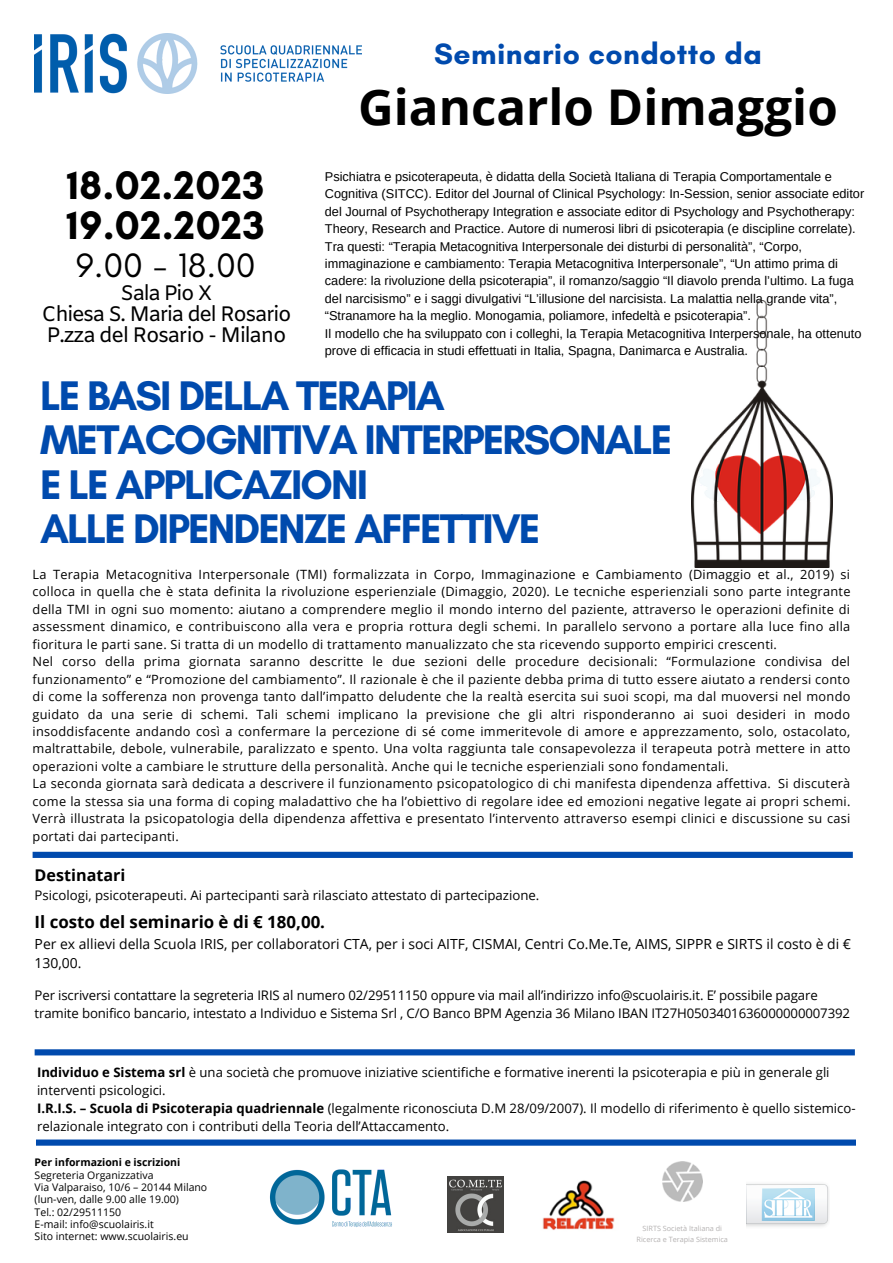
<style>
.page{position:relative;width:893px;height:1263px;background:#fff}
.page>*{position:absolute;margin:0;border:0;box-sizing:border-box;transform-origin:0 0}
.t1{font:700 49.28px "Open Sans";color:#000}
.t2{font:700 42.15px/44.5px "Glacial Indifference";letter-spacing:-.045em;color:#004aad}
.t3{font:700 40.58px/40.5px "Glacial Indifference";letter-spacing:.015em;color:#000}
.t4{font:34.42px "Glacial Indifference";color:#000}
.t5{font:700 30.08px "Glacial Indifference";letter-spacing:.015em;color:#004aad}
.t6{font:21px/20.9px "Amiko";letter-spacing:-.06em;color:#000;text-align:center}
.t7{font:700 16.88px "Open Sans";color:#000}
.t8{font:700 16.12px "Open Sans";color:#000}
.t9{font:13.95px/19.4px "Open Sans";color:#000}
.t10{font:13.2px/18.4px "Open Sans";letter-spacing:-.01em;color:#000}
.t11{font:13.12px/18px "Open Sans";color:#000}
.t12{font:12.75px/17.5px "Open Sans";letter-spacing:.02em;color:#000}
.t13{font:12.75px/17.5px "Arimo";color:#000}
.t14{font:10.5px/12.4px "Open Sans";color:#000}
.t15{font:700 10.5px "Open Sans";color:#000}
.t16{font:7.27px/10.1px "Open Sans";color:#b4b1b1;text-align:center}
.s1{font-weight:700}
</style>
<div class="page">
<svg style="left:35px;top:1049px;width:819px;height:6px;background:#0c52b1"></svg>
<svg style="left:36px;top:1139px;width:820px;height:7px;background:#1e5fb6"></svg>
<svg style="left:33px;top:852px;width:819px;height:6px;background:#024bad"></svg>
<img style="left:448px;top:1177px;width:55px;height:55px">
<img style="left:270px;top:1169px;width:122px;height:58px">
<img style="left:542px;top:1180px;width:73px;height:50px">
<img style="left:662px;top:1161px;width:40px;height:40px">
<img style="left:746px;top:1183px;width:83px;height:44px">
<img style="left:35px;top:33px;width:326px;height:60px">
<img style="left:691px;top:300px;width:142px;height:267px">
<h3 class="t3" style="left:67px;top:164px;width:199px">18.02.2023<br>19.02.2023</h3>
<h3 class="t4" style="left:76px;top:244px;width:181px">9.00 - 18.00</h3>
<h3 class="t6" style="left:42px;top:284px;width:251px">Sala Pio X<br>Chiesa S. Maria del Rosario<br>P.zza del Rosario - Milano</h3>
<h3 class="t5" style="left:434px;top:36px;width:329px">Seminario condotto da</h3>
<h1 class="t1" style="left:358px;top:73px;width:481px">Giancarlo Dimaggio</h1>
<p class="t13" style="left:325px;top:168px;width:541px">Psichiatra e psicoterapeuta, è didatta della Società Italiana di Terapia Comportamentale e Cognitiva (SITCC). Editor del Journal of Clinical Psychology: In-Session, senior associate editor del Journal of Psychotherapy Integration e associate editor di Psychology and Psychotherapy:<br>Theory, Research and Practice. Autore di numerosi libri di psicoterapia (e discipline correlate).<br>Tra questi: “Terapia Metacognitiva Interpersonale dei disturbi di personalità”, “Corpo, immaginazione e cambiamento: Terapia Metacognitiva Interpersonale”, “Un attimo prima di cadere: la rivoluzione della psicoterapia”, il romanzo/saggio “Il diavolo prenda l’ultimo. La fuga del narcisismo” e i saggi divulgativi “L’illusione del narcisista. La malattia nella grande vita”, “Stranamore ha la meglio. Monogamia, poliamore, infedeltà e psicoterapia”.<br>Il modello che ha sviluppato con i colleghi, la Terapia Metacognitiva Interpersonale, ha ottenuto prove di efficacia in studi effettuati in Italia, Spagna, Danimarca e Australia.</p>
<h2 class="t2" style="left:40px;top:373px;width:634px">LE BASI DELLA TERAPIA<br>METACOGNITIVA INTERPERSONALE<br>E LE APPLICAZIONI<br>ALLE DIPENDENZE AFFETTIVE</h2>
<p class="t12" style="left:33px;top:565px;width:819px">La Terapia Metacognitiva Interpersonale (TMI) formalizzata in Corpo, Immaginazione e Cambiamento (Dimaggio et al., 2019) si colloca in quella che è stata definita la rivoluzione esperienziale (Dimaggio, 2020). Le tecniche esperienziali sono parte integrante della TMI in ogni suo momento: aiutano a comprendere meglio il mondo interno del paziente, attraverso le operazioni definite di assessment dinamico, e contribuiscono alla vera e propria rottura degli schemi. In parallelo servono a portare alla luce fino alla fioritura le parti sane. Si tratta di un modello di trattamento manualizzato che sta ricevendo supporto empirici crescenti.<br>Nel corso della prima giornata saranno descritte le due sezioni delle procedure decisionali: “Formulazione condivisa del funzionamento” e “Promozione del cambiamento”. Il razionale è che il paziente debba prima di tutto essere aiutato a rendersi conto di come la sofferenza non provenga tanto dall’impatto deludente che la realtà esercita sui suoi scopi, ma dal muoversi nel mondo guidato da una serie di schemi. Tali schemi implicano la previsione che gli altri risponderanno ai suoi desideri in modo insoddisfacente andando così a confermare la percezione di sé come immeritevole di amore e apprezzamento, solo, ostacolato, maltrattabile, debole, vulnerabile, paralizzato e spento. Una volta raggiunta tale consapevolezza il terapeuta potrà mettere in atto operazioni volte a cambiare le strutture della personalità. Anche qui le tecniche esperienziali sono fondamentali.<br>La seconda giornata sarà dedicata a descrivere il funzionamento psicopatologico di chi manifesta dipendenza affettiva. Si discuterà come la stessa sia una forma di coping maladattivo che ha l’obiettivo di regolare idee ed emozioni negative legate ai propri schemi.<br>Verrà illustrata la psicopatologia della dipendenza affettiva e presentato l’intervento attraverso esempi clinici e discussione su casi portati dai partecipanti.</p>
<p class="t8" style="left:35px;top:864px;width:92px">Destinatari</p>
<p class="t10" style="left:35px;top:886px;width:506px">Psicologi, psicoterapeuti. Ai partecipanti sarà rilasciato attestato di partecipazione.</p>
<h3 class="t7" style="left:35px;top:910px;width:292px">Il costo del seminario è di € 180,00.</h3>
<p class="t9" style="left:35px;top:933px;width:818px">Per ex allievi della Scuola IRIS, per collaboratori CTA, per i soci AITF, CISMAI, Centri Co.Me.Te, AIMS, SIPPR e SIRTS il costo è di €<br>130,00.</p>
<p class="t10" style="left:35px;top:986px;width:817px">Per iscriversi contattare la segreteria IRIS al numero 02/29511150 oppure via mail all’indirizzo info@scuolairis.it. E’ possibile pagare tramite bonifico bancario, intestato a Individuo e Sistema Srl , C/O Banco BPM Agenzia 36 Milano IBAN IT27H0503401636000000007392</p>
<p class="t11" style="left:37px;top:1063px;width:820px"><span class="s1">Individuo e Sistema srl</span> è una società che promuove iniziative scientifiche e formative inerenti la psicoterapia e più in generale gli interventi psicologici.<br><span class="s1">I.R.I.S. – Scuola di Psicoterapia quadriennale</span> (legalmente riconosciuta D.M 28/09/2007). Il modello di riferimento è quello sistemico&shy;relazionale integrato con i contributi della Teoria dell’Attaccamento.</p>
<p class="t15" style="left:35px;top:1155px;width:147px">Per informazioni e iscrizioni</p>
<p class="t14" style="left:35px;top:1168px;width:174px">Segreteria Organizzativa<br>Via Valparaiso, 10/6 – 20144 Milano (lun-ven, dalle 9.00 alle 19.00)<br>Tel.: 02/29511150<br>E-mail: info@scuolairis.it<br>Sito internet: www.scuolairis.eu</p>
<p class="t16" style="left:636px;top:1223px;width:93px">SIRTS Società Italiana di<br>Ricerca e Terapia Sistemica</p>
</div>
